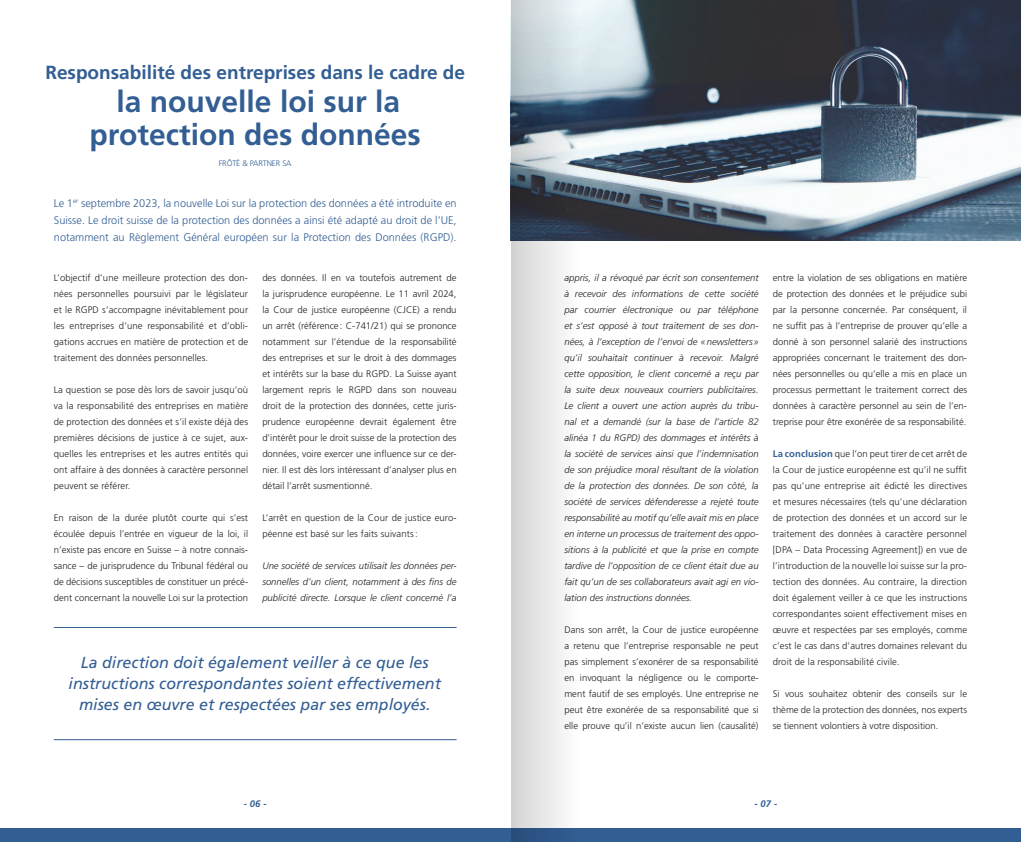
<style>
.page{position:relative;width:1021px;height:842px;background:#fff}
.page>*{position:absolute;margin:0;border:0;box-sizing:border-box;transform-origin:0 0}
.t1{font:700 30px/33px "Frutiger LT Std";color:#325e94;text-align:center}
.t2{font:700 19px "Frutiger LT Std";color:#325e94}
.t3{font:italic 16px/21px "Frutiger LT Std";color:#325e94;text-align:center}
.t4{font:300 11px/17px "Frutiger LT Std";color:#325e94;text-align:justify}
.t5{font:300 9.5px/16px "Frutiger LT Std";color:#231f20;text-align:justify}
.t6{font:italic 300 9.5px/16px "Frutiger LT Std";color:#231f20;text-align:justify}
.t7{font:italic 700 9.5px "Frutiger LT Std";color:#325e94}
.t8{font:300 8px "Frutiger LT Std";letter-spacing:-.01em;color:#325e94}
.s1{font-weight:700;color:#325e94}
</style>
<div class="page">
<hr style="left:54px;top:627px;width:402px;height:1px;background:#325e94">
<hr style="left:54px;top:739px;width:402px;height:1px;background:#325e94">
<img style="left:510px;top:0;width:510px;height:241px">
<div style="left:0;top:828px;width:1020px;height:14px;background:#325e94"></div>
<svg style="left:511px;top:0;width:67px;height:842px"></svg>
<h2 class="t2" style="left:45px;top:61px;width:421px">Responsabilité des entreprises dans le cadre de</h2>
<h1 class="t1" style="left:90px;top:85px;width:333px">la nouvelle loi sur la protection des données</h1>
<p class="t8" style="left:219px;top:159px;width:74px">FRÔTÉ &amp; PARTNER SA</p>
<p class="t4" style="left:54px;top:195px;width:404px">Le 1<sup>er</sup> septembre 2023, la nouvelle Loi sur la protection des données a été introduite en Suisse. Le droit suisse de la protection des données a ainsi été adapté au droit de l’UE, notamment au Règlement Général européen sur la Protection des Données (RGPD).</p>
<p class="t5" style="left:54px;top:270px;width:196px">L’objectif d’une meilleure protection des don&shy;nées personnelles poursuivi par le législateur et le RGPD s’accompagne inévitablement pour les entreprises d’une responsabilité et d’obli&shy;gations accrues en matière de protection et de traitement des données personnelles.</p>
<p class="t5" style="left:54px;top:382px;width:196px">La question se pose dès lors de savoir jusqu’où va la responsabilité des entreprises en matière de protection des données et s’il existe déjà des premières décisions de justice à ce sujet, aux&shy;quelles les entreprises et les autres entités qui ont affaire à des données à caractère personnel peuvent se référer.</p>
<p class="t5" style="left:54px;top:510px;width:196px">En raison de la durée plutôt courte qui s’est écoulée depuis l’entrée en vigueur de la loi, il n’existe pas encore en Suisse – à notre connais&shy;sance – de jurisprudence du Tribunal fédéral ou de décisions susceptibles de constituer un précé&shy;dent concernant la nouvelle Loi sur la protection</p>
<p class="t5" style="left:262px;top:270px;width:196px">des données. Il en va toutefois autrement de la jurisprudence européenne. Le 11 avril 2024, la Cour de justice européenne (CJCE) a rendu un arrêt (référence: C-741/21) qui se prononce notamment sur l’étendue de la responsabilité des entreprises et sur le droit à des dommages et intérêts sur la base du RGPD. La Suisse ayant largement repris le RGPD dans son nouveau droit de la protection des données, cette juris&shy;prudence européenne devrait également être d’intérêt pour le droit suisse de la protection des données, voire exercer une influence sur ce der&shy;nier. Il est dès lors intéressant d’analyser plus en détail l’arrêt susmentionné.</p>
<p class="t5" style="left:262px;top:510px;width:196px">L’arrêt en question de la Cour de justice euro&shy;péenne est basé sur les faits suivants:</p>
<p class="t6" style="left:262px;top:558px;width:196px">Une société de services utilisait les données per&shy;sonnelles d’un client, notamment à des fins de publicité directe. Lorsque le client concerné l’a</p>
<h3 class="t3" style="left:69px;top:652px;width:374px">La direction doit également veiller à ce que les instructions correspondantes soient effectivement mises en œuvre et respectées par ses employés.</h3>
<p class="t6" style="left:564px;top:270px;width:196px">appris, il a révoqué par écrit son consentement à recevoir des informations de cette société par courrier électronique ou par téléphone et s’est opposé à tout traitement de ses don&shy;nées, à l’exception de l’envoi de «newsletters» qu’il souhaitait continuer à recevoir. Malgré cette opposition, le client concerné a reçu par la suite deux nouveaux courriers publicitaires.<br>Le client a ouvert une action auprès du tribu&shy;nal et a demandé (sur la base de l’article 82 alinéa 1 du RGPD) des dommages et intérêts à la société de services ainsi que l’indemnisation de son préjudice moral résultant de la violation de la protection des données. De son côté, la société de services défenderesse a rejeté toute responsabilité au motif qu’elle avait mis en place en interne un processus de traitement des oppo&shy;sitions à la publicité et que la prise en compte tardive de l’opposition de ce client était due au fait qu’un de ses collaborateurs avait agi en vio&shy;lation des instructions données.</p>
<p class="t5" style="left:564px;top:622px;width:196px">Dans son arrêt, la Cour de justice européenne a retenu que l’entreprise responsable ne peut pas simplement s’exonérer de sa responsabilité en invoquant la négligence ou le comporte&shy;ment fautif de ses employés. Une entreprise ne peut être exonérée de sa responsabilité que si elle prouve qu’il n’existe aucun lien (causalité)</p>
<p class="t5" style="left:772px;top:270px;width:196px">entre la violation de ses obligations en matière de protection des données et le préjudice subi par la personne concernée. Par conséquent, il ne suffit pas à l’entreprise de prouver qu’elle a donné à son personnel salarié des instructions appropriées concernant le traitement des don&shy;nées personnelles ou qu’elle a mis en place un processus permettant le traitement correct des données à caractère personnel au sein de l’en&shy;treprise pour être exonérée de sa responsabilité.</p>
<p class="t5" style="left:772px;top:446px;width:196px"><span class="s1">La conclusion</span> que l’on peut tirer de cet arrêt de la Cour de justice européenne est qu’il ne suffit pas qu’une entreprise ait édicté les directives et mesures nécessaires (tels qu’une déclaration de protection des données et un accord sur le traitement des données à caractère personnel [DPA – Data Processing Agreement]) en vue de l’introduction de la nouvelle loi suisse sur la pro&shy;tection des données. Au contraire, la direction doit également veiller à ce que les instructions correspondantes soient effectivement mises en œuvre et respectées par ses employés, comme c’est le cas dans d’autres domaines relevant du droit de la responsabilité civile.</p>
<p class="t5" style="left:772px;top:686px;width:196px">Si vous souhaitez obtenir des conseils sur le thème de la protection des données, nos experts se tiennent volontiers à votre disposition.</p>
<p class="t7" style="left:243px;top:798px;width:25px">- 06 -</p>
<p class="t7" style="left:754px;top:798px;width:25px">- 07 -</p>
</div>
